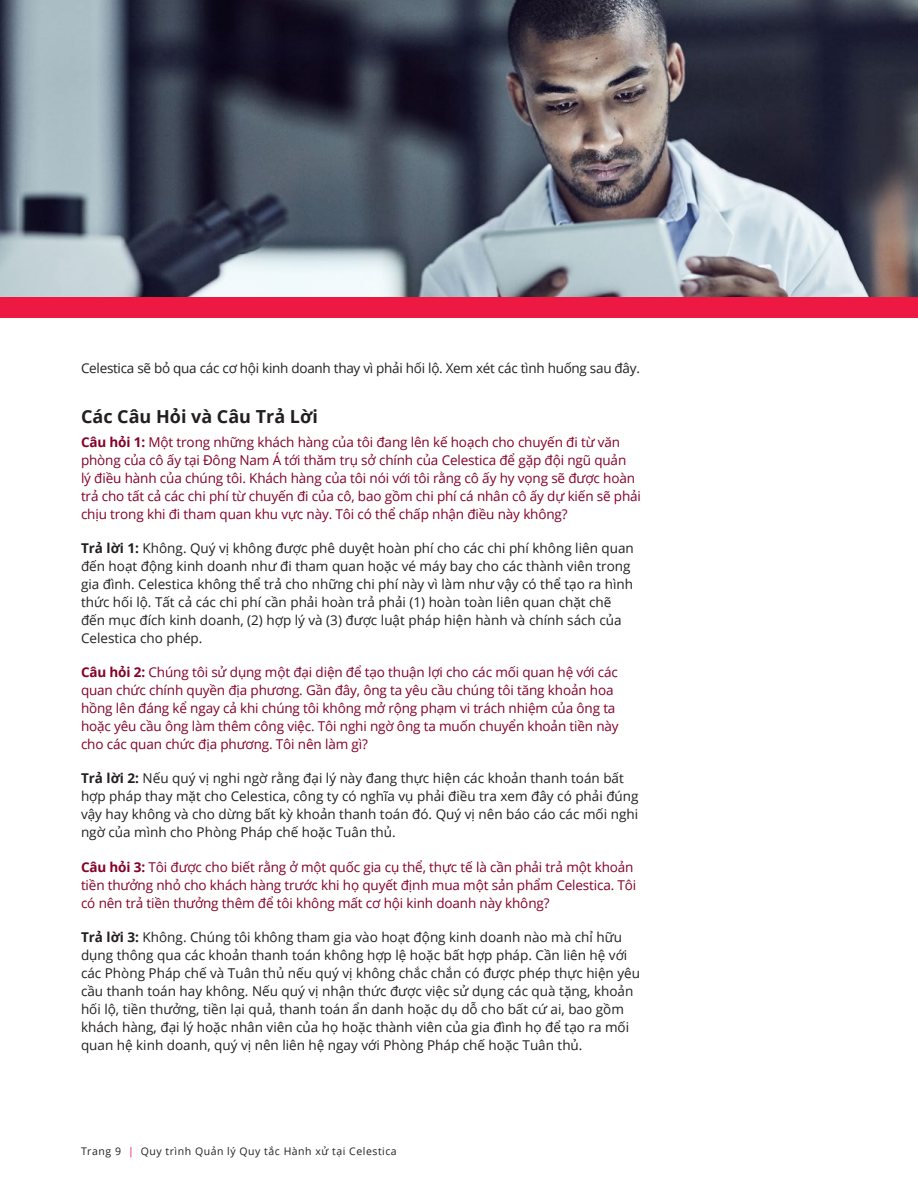
<style>
.page{position:relative;width:918px;height:1188px;background:#fff}
.page>*{position:absolute;margin:0;border:0;box-sizing:border-box;transform-origin:0 0}
.body_heads{font:700 18px "Open Sans";color:#231f20}
.body{font:13.5px/18px "Open Sans";color:#231f20}
.body-2{font:13.5px/18px "Open Sans";letter-spacing:-.01em;color:#840128}
.body-3{font:13.5px "Open Sans";letter-spacing:-.02em;color:#231f20}
.t1{font:10.5px "Open Sans";letter-spacing:.05em;color:#231f20}
.s1{font-weight:700}
.s2{color:#ed1943}
</style>
<div class="page">
<div style="left:0;top:292px;width:918px;height:26px;background:#ed1943"></div>
<img style="left:0;top:0;width:918px;height:297px">
<p class="body-3" style="left:81px;top:359px;width:561px">Celestica sẽ bỏ qua các cơ hội kinh doanh thay vì phải hối lộ. Xem xét các tình huống sau đây.</p>
<p class="body_heads" style="left:81px;top:404px;width:238px">Các Câu Hỏi và Câu Trả Lời</p>
<p class="body-2" style="left:81px;top:433px;width:562px"><span class="s1">Câu hỏi 1:</span> Một trong những khách hàng của tôi đang lên kế hoạch cho chuyến đi từ văn phòng của cô ấy tại Đông Nam Á tới thăm trụ sở chính của Celestica để gặp đội ngũ quản<br>lý điều hành của chúng tôi. Khách hàng của tôi nói với tôi rằng cô ấy hy vọng sẽ được hoàn trả cho tất cả các chi phí từ chuyến đi của cô, bao gồm chi phí cá nhân cô ấy dự kiến sẽ phải chịu trong khi đi tham quan khu vực này. Tôi có thể chấp nhận điều này không?</p>
<p class="body" style="left:81px;top:539px;width:554px"><span class="s1">Trả lời 1:</span> Không. Quý vị không được phê duyệt hoàn phí cho các chi phí không liên quan đến hoạt động kinh doanh như đi tham quan hoặc vé máy bay cho các thành viên trong gia đình. Celestica không thể trả cho những chi phí này vì làm như vậy có thể tạo ra hình thức hối lộ. Tất cả các chi phí cần phải hoàn trả phải (1) hoàn toàn liên quan chặt chẽ đến mục đích kinh doanh, (2) hợp lý và (3) được luật pháp hiện hành và chính sách của Celestica cho phép.</p>
<p class="body-2" style="left:81px;top:663px;width:539px"><span class="s1">Câu hỏi 2:</span> Chúng tôi sử dụng một đại diện để tạo thuận lợi cho các mối quan hệ với các quan chức chính quyền địa phương. Gần đây, ông ta yêu cầu chúng tôi tăng khoản hoa hồng lên đáng kể ngay cả khi chúng tôi không mở rộng phạm vi trách nhiệm của ông ta hoặc yêu cầu ông làm thêm công việc. Tôi nghi ngờ ông ta muốn chuyển khoản tiền này cho các quan chức địa phương. Tôi nên làm gì?</p>
<p class="body" style="left:81px;top:769px;width:559px"><span class="s1">Trả lời 2:</span> Nếu quý vị nghi ngờ rằng đại lý này đang thực hiện các khoản thanh toán bất hợp pháp thay mặt cho Celestica, công ty có nghĩa vụ phải điều tra xem đây có phải đúng vậy hay không và cho dừng bất kỳ khoản thanh toán đó. Quý vị nên báo cáo các mối nghi ngờ của mình cho Phòng Pháp chế hoặc Tuân thủ.</p>
<p class="body-2" style="left:81px;top:857px;width:557px"><span class="s1">Câu hỏi 3:</span> Tôi được cho biết rằng ở một quốc gia cụ thể, thực tế là cần phải trả một khoản tiền thưởng nhỏ cho khách hàng trước khi họ quyết định mua một sản phẩm Celestica. Tôi có nên trả tiền thưởng thêm để tôi không mất cơ hội kinh doanh này không?</p>
<p class="body" style="left:81px;top:928px;width:561px"><span class="s1">Trả lời 3:</span> Không. Chúng tôi không tham gia vào hoạt động kinh doanh nào mà chỉ hữu dụng thông qua các khoản thanh toán không hợp lệ hoặc bất hợp pháp. Cần liên hệ với các Phòng Pháp chế và Tuân thủ nếu quý vị không chắc chắn có được phép thực hiện yêu cầu thanh toán hay không. Nếu quý vị nhận thức được việc sử dụng các quà tặng, khoản hối lộ, tiền thưởng, tiền lại quả, thanh toán ẩn danh hoặc dụ dỗ cho bất cứ ai, bao gồm khách hàng, đại lý hoặc nhân viên của họ hoặc thành viên của gia đình họ để tạo ra mối quan hệ kinh doanh, quý vị nên liên hệ ngay với Phòng Pháp chế hoặc Tuân thủ.</p>
<p class="t1" style="left:81px;top:1144px;width:317px">Trang 9 <span class="s2">|</span> Quy trình Quản lý Quy tắc Hành xử tại Celestica</p>
</div>
